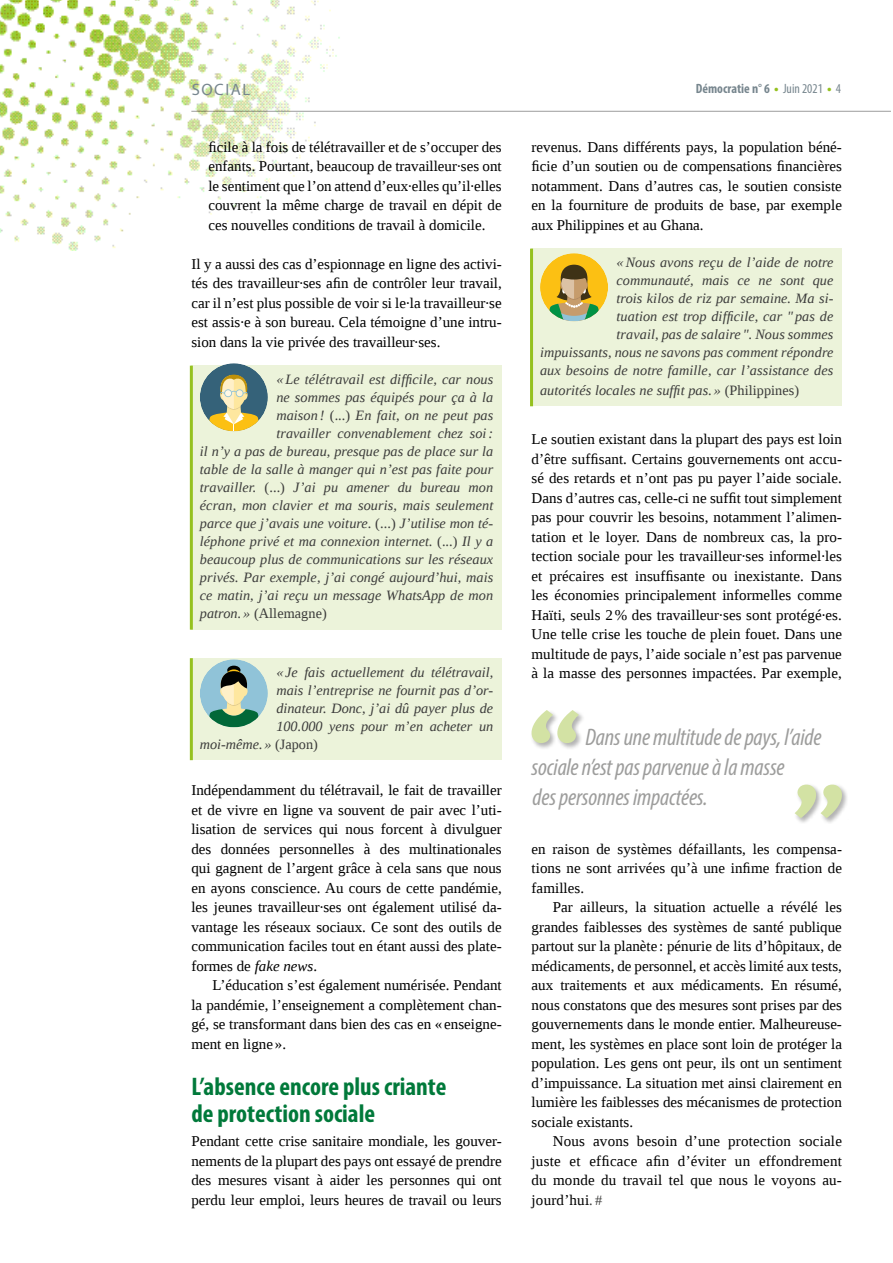
<style>
.page{position:relative;width:893px;height:1263px;background:#fff}
.page>*{position:absolute;margin:0;border:0;box-sizing:border-box;transform-origin:0 0}
.t1{font:700 condensed 25.5px/27px "Myriad Pro";color:#00793a}
.t2{font:italic condensed 24px/30px "Myriad Pro";letter-spacing:-.01em;color:#9d9d9c}
.t3{font:16.5px "Myriad Pro";letter-spacing:.09em;color:#77868e}
.t4{font:15px/19.5px "Liberation Serif";color:#000;text-align:justify}
.t5{font:italic 14.25px/18px "Liberation Serif";letter-spacing:.005em;color:#3c3c3b;text-align:right}
.t6{font:14.25px "Liberation Serif";letter-spacing:.005em;color:#3c3c3b}
.t7{font:700 condensed 13.5px "Myriad Pro";color:#77868e}
.s1{font-stretch:normal;color:#95c11f}
.s2{font-weight:400}
.s3{font-style:normal}
.s4{font-style:italic}
.s5{font-style:italic;font-size:14.25px;color:#3c3c3b}
.s6{font-size:14.25px;color:#3c3c3b}
</style>
<div class="page">
<img style="left:0;top:0;width:404px;height:250px">
<hr style="left:191px;top:111px;width:700px;height:1px;background:#9d9d9c">
<div style="left:191px;top:366px;width:311px;height:264px;background:#ecf3da"></div>
<hr style="left:190px;top:366px;width:3px;height:264px;background:#95c11f">
<div style="left:191px;top:658px;width:311px;height:102px;background:#ecf3da"></div>
<hr style="left:190px;top:658px;width:3px;height:102px;background:#95c11f">
<div style="left:200px;top:363px;width:68px;height:68px;background:#356279;border-radius:50%"></div>
<svg style="left:208px;top:375px;width:52px;height:56px"></svg>
<div style="left:200px;top:659px;width:68px;height:68px;background:#90c3d8;border-radius:50%"></div>
<div style="left:227px;top:666px;width:13px;height:9px;background:#010202;border-radius:50%"></div>
<svg style="left:227px;top:669px;width:13px;height:9px"></svg>
<svg style="left:208px;top:671px;width:52px;height:56px"></svg>
<div style="left:531px;top:249px;width:311px;height:157px;background:#ecf3da"></div>
<hr style="left:530px;top:249px;width:3px;height:157px;background:#95c11f">
<div style="left:540px;top:253px;width:68px;height:68px;background:#fcc013;border-radius:50%"></div>
<svg style="left:548px;top:265px;width:52px;height:56px"></svg>
<div style="left:531px;top:709px;width:55px;height:41px;background:#000;opacity:.3"></div>
<svg style="left:531px;top:710px;width:48px;height:33px"></svg>
<div style="left:794px;top:784px;width:55px;height:40px;background:#000;opacity:.3"></div>
<svg style="left:795px;top:784px;width:54px;height:34px"></svg>
<p class="t3" style="left:192px;top:79px;width:60px">SOCIAL</p>
<p class="t7" style="left:696px;top:80px;width:147px">Démocratie n° 6 <span class="s1">•</span> <span class="s2">Juin 2021</span> <span class="s1">•</span> <span class="s2">4</span></p>
<p class="t4" style="left:208px;top:137px;width:295px">ficile à la fois de télétravailler et de s’occuper des enfants. Pourtant, beaucoup de travailleur·ses ont le sentiment que l’on attend d’eux·elles qu’il·elles couvrent la même charge de travail en dépit de ces nouvelles conditions de travail à domicile.</p>
<p class="t4" style="left:191px;top:254px;width:312px">Il y a aussi des cas d’espionnage en ligne des activi&shy;tés des travailleur·ses afin de contrôler leur travail, car il n’est plus possible de voir si le·la travailleur·se est assis·e à son bureau. Cela témoigne d’une intru&shy;sion dans la vie privée des travailleur·ses.</p>
<p class="t5" style="left:276px;top:370px;width:218px">«Le télétravail est difficile, car nous</p>
<p class="t5" style="left:276px;top:388px;width:218px">ne sommes pas équipés pour ça à la</p>
<p class="t5" style="left:276px;top:406px;width:218px">maison ! <span class="s3">(...)</span> En fait, on ne peut pas</p>
<p class="t5" style="left:276px;top:424px;width:218px">travailler convenablement chez soi:</p>
<p class="t5" style="left:200px;top:442px;width:295px">il n’y a pas de bureau, presque pas de place sur la</p>
<p class="t5" style="left:200px;top:460px;width:295px">table de la salle à manger qui n’est pas faite pour</p>
<p class="t5" style="left:200px;top:478px;width:295px">travailler. <span class="s3">(...)</span> J’ai pu amener du bureau mon</p>
<p class="t5" style="left:200px;top:496px;width:295px">écran, mon clavier et ma souris, mais seulement</p>
<p class="t5" style="left:200px;top:514px;width:295px">parce que j’avais une voiture. <span class="s3">(...)</span> J’utilise mon té-</p>
<p class="t5" style="left:200px;top:532px;width:295px">léphone privé et ma connexion internet. <span class="s3">(...)</span> Il y a</p>
<p class="t5" style="left:200px;top:550px;width:295px">beaucoup plus de communications sur les réseaux</p>
<p class="t5" style="left:200px;top:568px;width:295px">privés. Par exemple, j’ai congé aujourd’hui, mais</p>
<p class="t5" style="left:200px;top:586px;width:295px">ce matin, j’ai reçu un message WhatsApp de mon</p>
<p class="t6" style="left:200px;top:604px;width:128px"><span class="s4">patron. »</span> (Allemagne)</p>
<p class="t5" style="left:276px;top:663px;width:218px">«Je fais actuellement du télétravail,</p>
<p class="t5" style="left:276px;top:681px;width:218px">mais l’entreprise ne fournit pas d’or-</p>
<p class="t5" style="left:276px;top:699px;width:218px">dinateur. Donc, j’ai dû payer plus de</p>
<p class="t5" style="left:276px;top:717px;width:218px">100.000 yens pour m’en acheter un</p>
<p class="t5" style="left:200px;top:735px;width:120px">moi-même.» <span class="s3">(Japon)</span></p>
<p class="t4" style="left:191px;top:780px;width:312px">Indépendamment du télétravail, le fait de travailler et de vivre en ligne va souvent de pair avec l’uti&shy;lisation de services qui nous forcent à divulguer des données personnelles à des multinationales qui gagnent de l’argent grâce à cela sans que nous en ayons conscience. Au cours de cette pandémie, les jeunes travailleur·ses ont également utilisé da&shy;vantage les réseaux sociaux. Ce sont des outils de communication faciles tout en étant aussi des plate&shy;formes de <span class="s4">fake news</span>.</p>
<p class="t4" style="left:191px;top:975px;width:312px;text-indent:21px">L’éducation s’est également numérisée. Pendant la pandémie, l’enseignement a complètement chan&shy;gé, se transformant dans bien des cas en «enseigne&shy;ment en ligne».</p>
<h1 class="t1" style="left:191px;top:1072px;width:257px">L’absence encore plus criante de protection sociale</h1>
<p class="t4" style="left:191px;top:1131px;width:312px">Pendant cette crise sanitaire mondiale, les gouver&shy;nements de la plupart des pays ont essayé de prendre des mesures visant à aider les personnes qui ont perdu leur emploi, leurs heures de travail ou leurs</p>
<p class="t4" style="left:531px;top:137px;width:312px">revenus. Dans différents pays, la population béné&shy;ficie d’un soutien ou de compensations financières notamment. Dans d’autres cas, le soutien consiste en la fourniture de produits de base, par exemple aux Philippines et au Ghana.</p>
<p class="t5" style="left:540px;top:253px;width:295px">«Nous avons reçu de l’aide de notre communauté, mais ce ne sont que<br>trois kilos de riz par semaine. Ma si-<br>tuation est trop difficile, car " pas de<br>travail, pas de salaire ". Nous sommes<br>impuissants, nous ne savons pas comment répondre aux besoins de notre famille, car l’assistance des</p>
<p class="t5" style="left:540px;top:381px;width:261px">autorités locales ne suffit pas. » <span class="s3">(Philippines)</span></p>
<p class="t4" style="left:531px;top:429px;width:312px">Le soutien existant dans la plupart des pays est loin d’être suffisant. Certains gouvernements ont accu&shy;sé des retards et n’ont pas pu payer l’aide sociale.<br>Dans d’autres cas, celle-ci ne suffit tout simplement pas pour couvrir les besoins, notamment l’alimen&shy;tation et le loyer. Dans de nombreux cas, la pro&shy;tection sociale pour les travailleur·ses informel·les et précaires est insuffisante ou inexistante. Dans les économies principalement informelles comme Haïti, seuls 2% des travailleur·ses sont protégé·es.<br>Une telle crise les touche de plein fouet. Dans une multitude de pays, l’aide sociale n’est pas parvenue à la masse des personnes impactées. Par exemple,</p>
<h2 class="t2" style="left:532px;top:721px;width:291px;text-indent:54px">Dans une multitude de pays, l’aide sociale n’est pas parvenue à la masse<br>des personnes impactées.</h2>
<p class="t4" style="left:532px;top:839px;width:312px">en raison de systèmes défaillants, les compensa&shy;tions ne sont arrivées qu’à une infime fraction de familles.</p>
<p class="t4" style="left:532px;top:897px;width:312px;text-indent:21px">Par ailleurs, la situation actuelle a révélé les grandes faiblesses des systèmes de santé publique partout sur la planète : pénurie de lits d’hôpitaux, de médicaments, de personnel, et accès limité aux tests, aux traitements et aux médicaments. En résumé, nous constatons que des mesures sont prises par des gouvernements dans le monde entier. Malheureuse&shy;ment, les systèmes en place sont loin de protéger la population. Les gens ont peur, ils ont un sentiment d’impuissance. La situation met ainsi clairement en lumière les faiblesses des mécanismes de protection sociale existants.</p>
<p class="t4" style="left:532px;top:1131px;width:312px;text-indent:21px">Nous avons besoin d’une protection sociale juste et efficace afin d’éviter un effondrement du monde du travail tel que nous le voyons au&shy;jourd’hui<span class="s5">.</span> <span class="s6">#</span></p>
</div>
